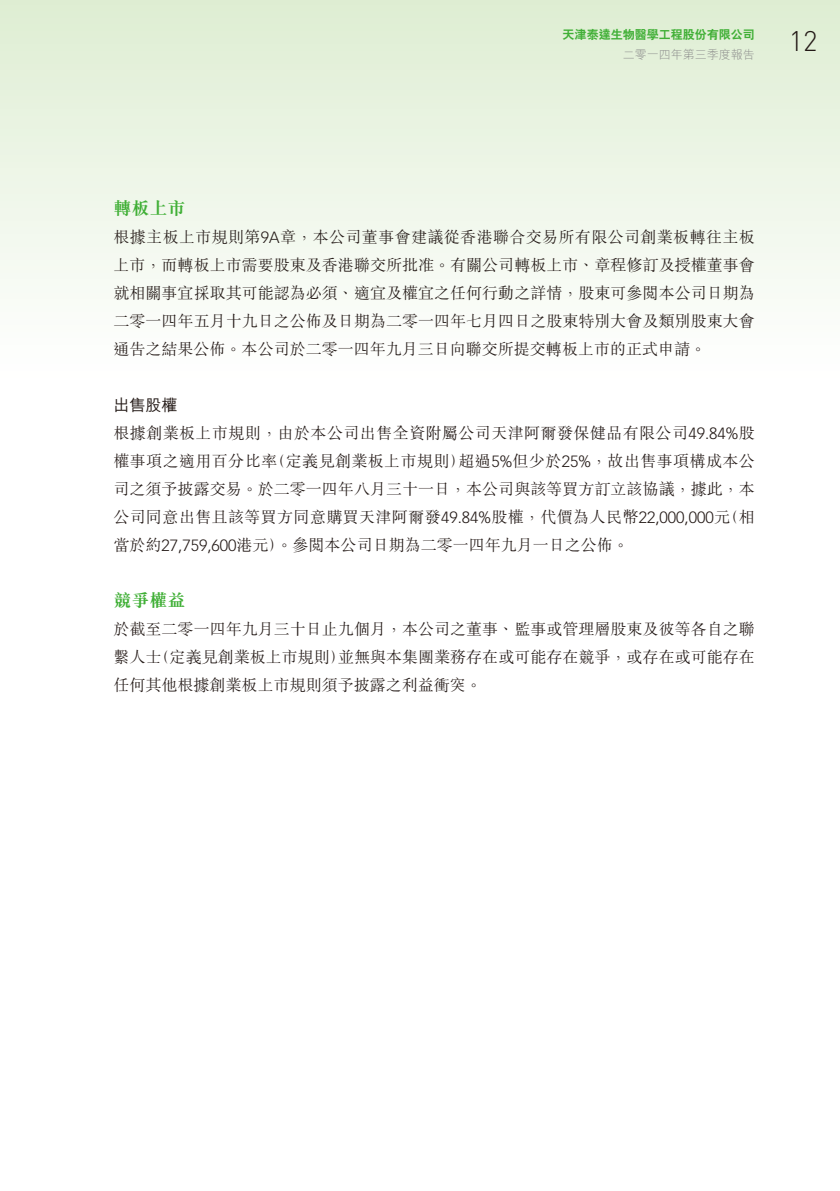
<style>
.page{position:relative;width:840px;height:1191px;background:#fff}
.page>*{position:absolute;margin:0;border:0;box-sizing:border-box;transform-origin:0 0}
.t1{font:300 28px "DIN Pro";color:#231916}
.t2{font:18px "M Sung HK Bold E Ten B5 H";color:#40af36}
.t3{font:16px/28px "M Sung HK Light E Ten B5 H";color:#231916;text-align:justify}
.t4{font:16px "M Hei HK Medium E Ten B5 H";color:#231916}
.t5{font:12px "C Hei 2 HK Xbold E Ten B5 H";color:#40af36}
.t6{font:12px "M Hei HK Light E Ten B5 H";color:#898989}
.s1{font-family:"Vectora LT Std";font-weight:300}
</style>
<div class="page">
<div style="left:0;top:0;width:839px;height:388px;background:linear-gradient(to bottom,#deedd2,#fff)"></div>
<p class="t5" style="left:562px;top:30px;width:194px">天津泰達生物醫學工程股份有限公司</p>
<p class="t6" style="left:622px;top:50px;width:134px">二零一四年第三季度報告</p>
<h1 class="t1" style="left:788px;top:31px;width:30px">12</h1>
<p class="t2" style="left:113px;top:201px;width:73px">轉板上市</p>
<p class="t3" style="left:113px;top:225px;width:642px">根據主板上市規則第<span class="s1">9A</span>章，本公司董事會建議從香港聯合交易所有限公司創業板轉往主板上市，而轉板上市需要股東及香港聯交所批准。有關公司轉板上市、章程修訂及授權董事會就相關事宜採取其可能認為必須、適宜及權宜之任何行動之詳情，股東可參閱本公司日期為二零一四年五月十九日之公佈及日期為二零一四年七月四日之股東特別大會及類別股東大會通告之結果公佈。本公司於二零一四年九月三日向聯交所提交轉板上市的正式申請。</p>
<p class="t4" style="left:113px;top:399px;width:65px">出售股權</p>
<p class="t3" style="left:113px;top:421px;width:642px">根據創業板上市規則，由於本公司出售全資附屬公司天津阿爾發保健品有限公司<span class="s1">49.84%</span>股權事項之適用百分比率（定義見創業板上市規則）超過<span class="s1">5%</span>但少於<span class="s1">25%</span>，故出售事項構成本公司之須予披露交易。於二零一四年八月三十一日，本公司與該等買方訂立該協議，據此，本公司同意出售且該等買方同意購買天津阿爾發<span class="s1">49.84%</span>股權，代價為人民幣<span class="s1">22,000,000</span>元（相當於約<span class="s1">27,759,600</span>港元）。參閱本公司日期為二零一四年九月一日之公佈。</p>
<p class="t2" style="left:113px;top:593px;width:73px">競爭權益</p>
<p class="t3" style="left:113px;top:617px;width:642px">於截至二零一四年九月三十日止九個月，本公司之董事、監事或管理層股東及彼等各自之聯繫人士（定義見創業板上市規則）並無與本集團業務存在或可能存在競爭，或存在或可能存在任何其他根據創業板上市規則須予披露之利益衝突。</p>
</div>
